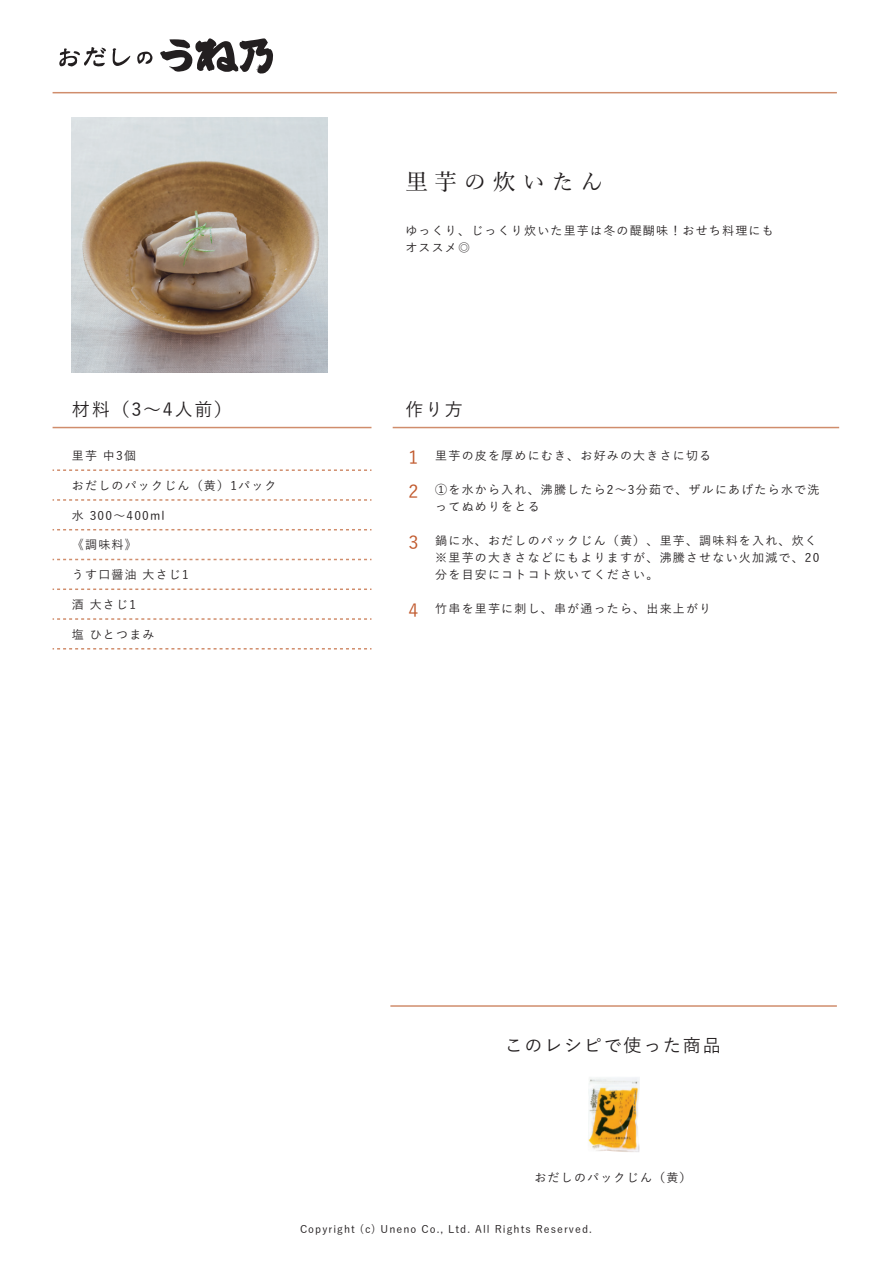
<style>
.page{position:relative;width:893px;height:1263px;background:#fff}
.page>*{position:absolute;margin:0;border:0;box-sizing:border-box;transform-origin:0 0}
.t1{font:500 22.5px "Yu Min";letter-spacing:.3em;color:#231f20}
.t2{font:500 18px "Yu Go";letter-spacing:.1em;color:#231f20}
.t3{font:500 18px/34px "Yu Go";color:#c15a2e}
.t4{font:500 12px/17px "Yu Go";letter-spacing:.1em;color:#231f20}
.t5{font:500 10.5px "Yu Go";letter-spacing:.1em;color:#231f20}
</style>
<div class="page">
<hr style="left:390px;top:1005px;width:447px;height:2px;background:#d08d6c">
<img style="left:72px;top:118px;width:255px;height:255px">
<img style="left:588px;top:1077px;width:52px;height:75px">
<svg style="left:160px;top:38px;width:113px;height:36px"></svg>
<svg style="left:59px;top:47px;width:47px;height:19px"></svg>
<svg style="left:113px;top:48px;width:17px;height:18px"></svg>
<svg style="left:137px;top:52px;width:15px;height:12px"></svg>
<hr style="left:53px;top:427px;width:318px;height:1px;background:#d08d6c">
<hr style="left:53px;top:92px;width:784px;height:1px;background:#d08d6c">
<hr style="left:393px;top:427px;width:446px;height:1px;background:#d08d6c">
<svg style="left:53px;top:469px;width:318px;height:2px"></svg>
<svg style="left:53px;top:499px;width:318px;height:2px"></svg>
<svg style="left:53px;top:529px;width:318px;height:1px"></svg>
<svg style="left:53px;top:559px;width:318px;height:1px"></svg>
<svg style="left:53px;top:588px;width:318px;height:2px"></svg>
<svg style="left:53px;top:618px;width:318px;height:2px"></svg>
<svg style="left:53px;top:648px;width:318px;height:1px"></svg>
<h1 class="t1" style="left:405px;top:161px;width:199px">里芋の炊いたん</h1>
<p class="t4" style="left:405px;top:220px;width:370px">ゆっくり、じっくり炊いた里芋は冬の醍醐味！おせち料理にもオススメ◎</p>
<h2 class="t2" style="left:72px;top:393px;width:162px">材料（3～4人前）</h2>
<h2 class="t2" style="left:405px;top:393px;width:59px">作り方</h2>
<p class="t4" style="left:72px;top:446px;width:66px">里芋 中3個</p>
<p class="t4" style="left:72px;top:475px;width:206px">おだしのパックじん（黄）1パック</p>
<p class="t4" style="left:72px;top:505px;width:94px">水 300～400ml</p>
<p class="t4" style="left:72px;top:535px;width:66px">《調味料》</p>
<p class="t4" style="left:72px;top:565px;width:118px">うす口醤油 大さじ1</p>
<p class="t4" style="left:72px;top:595px;width:66px">酒 大さじ1</p>
<p class="t4" style="left:72px;top:624px;width:84px">塩 ひとつまみ</p>
<h2 class="t3" style="left:408px;top:438px;width:11px">1<br>2</h2>
<h2 class="t3" style="left:408px;top:523px;width:11px">3</h2>
<h2 class="t3" style="left:408px;top:591px;width:11px">4</h2>
<p class="t4" style="left:435px;top:446px;width:278px">里芋の皮を厚めにむき、お好みの大きさに切る</p>
<p class="t4" style="left:435px;top:480px;width:386px">①を水から入れ、沸騰したら2～3分茹で、ザルにあげたら水で洗ってぬめりをとる</p>
<p class="t4" style="left:435px;top:531px;width:386px">鍋に水、おだしのパックじん（黄）、里芋、調味料を入れ、炊く※里芋の大きさなどにもよりますが、沸騰させない火加減で、20分を目安にコトコト炊いてください。</p>
<p class="t4" style="left:435px;top:599px;width:278px">竹串を里芋に刺し、串が通ったら、出来上がり</p>
<h2 class="t2" style="left:505px;top:1029px;width:217px">このレシピで使った商品</h2>
<p class="t4" style="left:534px;top:1167px;width:159px">おだしのパックじん（黄）</p>
<p class="t5" style="left:300px;top:1220px;width:293px">Copyright (c) Uneno Co., Ltd. All Rights Reserved.</p>
</div>
